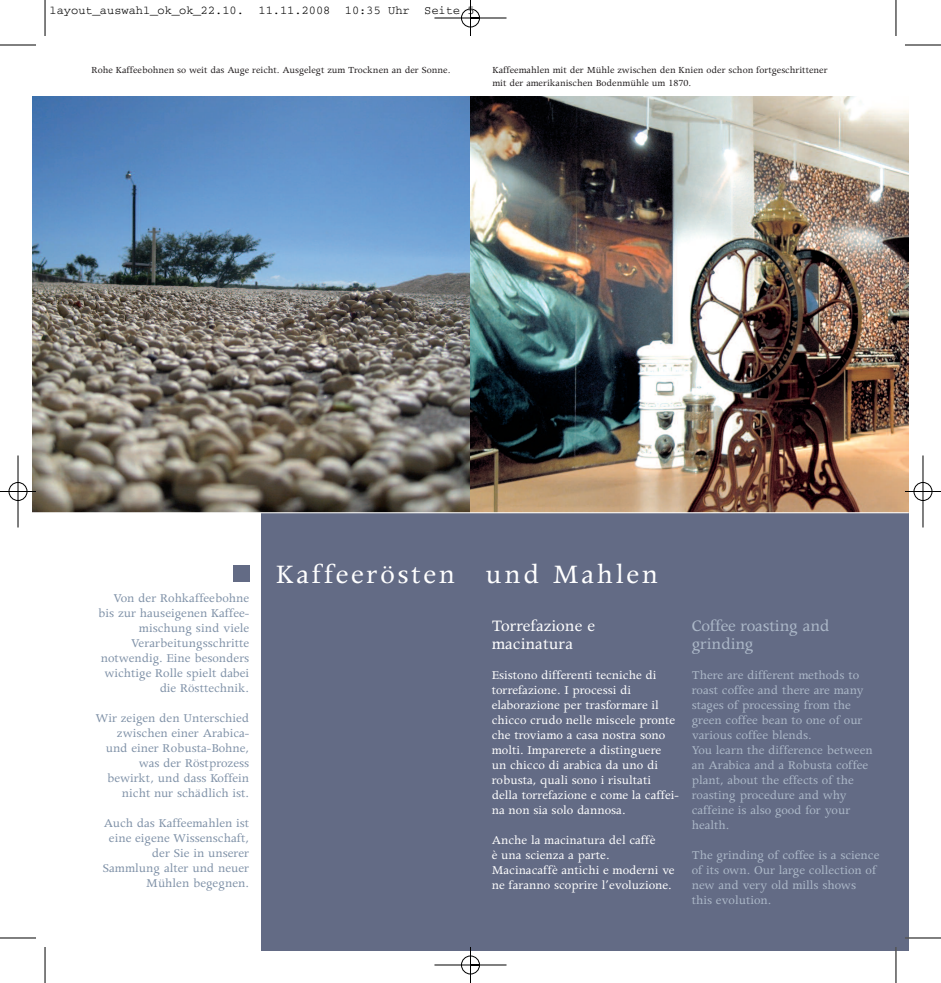
<style>
.page{position:relative;width:941px;height:983px;background:#fff}
.page>*{position:absolute;margin:0;border:0;box-sizing:border-box;transform-origin:0 0}
.t1{font:30px "Apollo";letter-spacing:.085em;color:#fff}
.t2{font:18px/18px "Apollo";letter-spacing:-.01em;color:#acb8c8}
.t3{font:18px/18px "Apollo";color:#fff}
.t4{font:13.5px/15px "Apollo";color:#8092a8;text-align:right}
.t5{font:13.5px/15px "Apollo";color:#fff}
.t6{font:13.5px/15px "Apollo";color:#acb8c8}
.t7{font:12px "Courier";color:#000}
.t8{font:10.5px/12.8px "Apollo";color:#231f20}
</style>
<div class="page">
<img style="left:0;top:0;width:940px;height:983px">
<p class="t7" style="left:50px;top:6px;width:426px">layout_auswahl_ok_ok_22.10. 11.11.2008 10:35 Uhr Seite 5</p>
<p class="t8" style="left:91px;top:65px;width:360px">Rohe Kaffeebohnen so weit das Auge reicht. Ausgelegt zum Trocknen an der Sonne.</p>
<p class="t8" style="left:492px;top:65px;width:337px">Kaffeemahlen mit der Mühle zwischen den Knien oder schon fortgeschrittener mit der amerikanischen Bodenmühle um 1870.</p>
<p class="t4" style="left:98px;top:592px;width:152px">Von der Rohkaffeebohne bis zur hauseigenen Kaffee&shy;mischung sind viele<br>Verarbeitungsschritte notwendig. Eine besonders wichtige Rolle spielt dabei die Rösttechnik.</p>
<p class="t4" style="left:96px;top:712px;width:155px">Wir zeigen den Unterschied zwischen einer Arabica&shy;und einer Robusta-Bohne, was der Röstprozess bewirkt, und dass Koffein nicht nur schädlich ist.</p>
<p class="t4" style="left:103px;top:817px;width:148px">Auch das Kaffeemahlen ist eine eigene Wissenschaft, der Sie in unserer<br>Sammlung alter und neuer<br>Mühlen begegnen.</p>
<h1 class="t1" style="left:276px;top:564px;width:383px">Kaffeerösten und Mahlen</h1>
<h2 class="t3" style="left:491px;top:618px;width:105px">Torrefazione e macinatura</h2>
<p class="t5" style="left:491px;top:669px;width:188px">Esistono differenti tecniche di torrefazione. I processi di elaborazione per trasformare il chicco crudo nelle miscele pronte che troviamo a casa nostra sono molti. Imparerete a distinguere un chicco di arabica da uno di robusta, quali sono i risultati della torrefazione e come la caffei&shy;na non sia solo dannosa.</p>
<p class="t5" style="left:491px;top:834px;width:184px">Anche la macinatura del caffè<br>è una scienza a parte.<br>Macinacaffè antichi e moderni ve ne faranno scoprire l’evoluzione.</p>
<h2 class="t2" style="left:691px;top:618px;width:139px">Coffee roasting and grinding</h2>
<p class="t6" style="left:691px;top:669px;width:182px">There are different methods to roast coffee and there are many stages of processing from the green coffee bean to one of our various coffee blends.<br>You learn the difference between an Arabica and a Robusta coffee plant, about the effects of the roasting procedure and why caffeine is also good for your health.</p>
<p class="t6" style="left:691px;top:849px;width:189px">The grinding of coffee is a science of its own. Our large collection of new and very old mills shows this evolution.</p>
</div>
